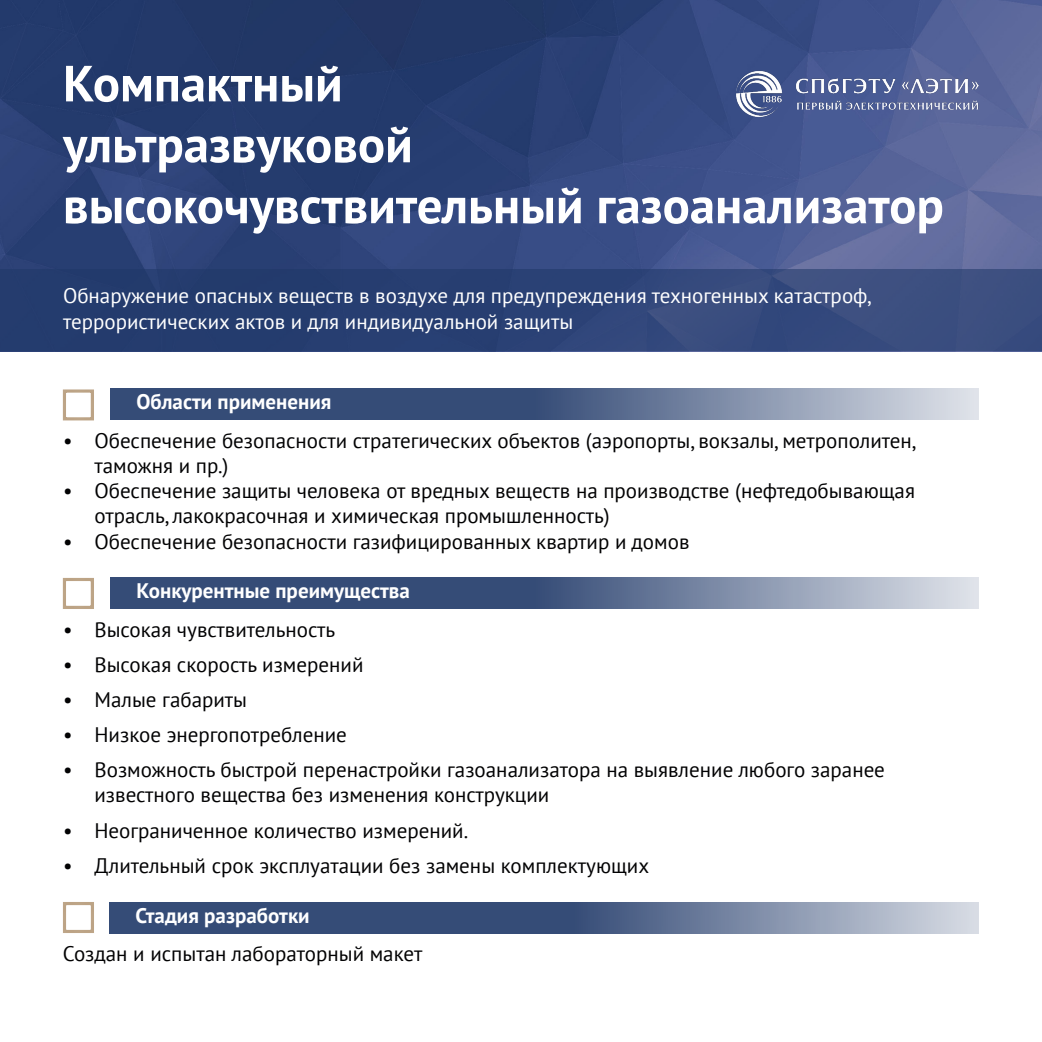
<style>
.page{position:relative;width:1042px;height:1042px;background:#fff}
.page>*{position:absolute;margin:0;border:0;box-sizing:border-box;transform-origin:0 0}
.t1{font:700 50.75px/60.9px "PT Sans";color:#fff}
.t2{font:21px/25.2px "PT Sans";color:#020203}
.t3{font:21px/25.2px "PT Sans";color:#fff}
.t4{font:700 21px "PT Sans";color:#fff}
</style>
<div class="page">
<img style="left:0;top:0;width:1042px;height:269px">
<div style="left:0;top:269px;width:1042px;height:82px;background:linear-gradient(to right,#1e376a,#3d5082)"></div>
<svg style="left:110px;top:388px;width:869px;height:32px;background:#617294"></svg>
<svg style="left:110px;top:577px;width:869px;height:31px;background:#617294"></svg>
<svg style="left:109px;top:902px;width:869px;height:31px;background:#5b6d90"></svg>
<svg style="left:62px;top:577px;width:32px;height:32px"></svg>
<svg style="left:62px;top:389px;width:32px;height:32px"></svg>
<img style="left:735px;top:63px;width:246px;height:58px">
<h1 class="t1" style="left:63px;top:52px;width:882px">Компактный<br>ультразвуковой высокочувствительный газоанализатор</h1>
<p class="t3" style="left:63px;top:283px;width:810px">Обнаружение опасных веществ в воздухе для предупреждения техногенных катастроф, террористических актов и для индивидуальной защиты</p>
<p class="t4" style="left:136px;top:388px;width:196px">Области применения</p>
<p class="t2" style="left:94px;top:427px;width:823px;text-indent:-32px">• Обеспечение безопасности стратегических объектов (аэропорты, вокзалы, метрополитен, таможня и пр.)</p>
<p class="t2" style="left:94px;top:478px;width:822px;text-indent:-32px">• Обеспечение защиты человека от вредных веществ на производстве (нефтедобывающая отрасль, лакокрасочная и химическая промышленность)</p>
<p class="t2" style="left:63px;top:528px;width:628px">• Обеспечение безопасности газифицированных квартир и домов</p>
<p class="t4" style="left:136px;top:577px;width:275px">Конкурентные преимущества</p>
<p class="t2" style="left:63px;top:616px;width:274px">• Высокая чувствительность</p>
<p class="t2" style="left:63px;top:651px;width:302px">• Высокая скорость измерений</p>
<p class="t2" style="left:63px;top:686px;width:186px">• Малые габариты</p>
<p class="t2" style="left:63px;top:721px;width:285px">• Низкое энергопотребление</p>
<p class="t2" style="left:94px;top:757px;width:792px;text-indent:-32px">• Возможность быстрой перенастройки газоанализатора на выявление любого заранее известного вещества без изменения конструкции</p>
<p class="t2" style="left:63px;top:817px;width:407px">• Неограниченное количество измерений.</p>
<p class="t2" style="left:63px;top:852px;width:588px">• Длительный срок эксплуатации без замены комплектующих</p>
<p class="t4" style="left:136px;top:901px;width:176px">Стадия разработки</p>
<p class="t2" style="left:63px;top:941px;width:361px">Создан и испытан лабораторный макет</p>
</div>
